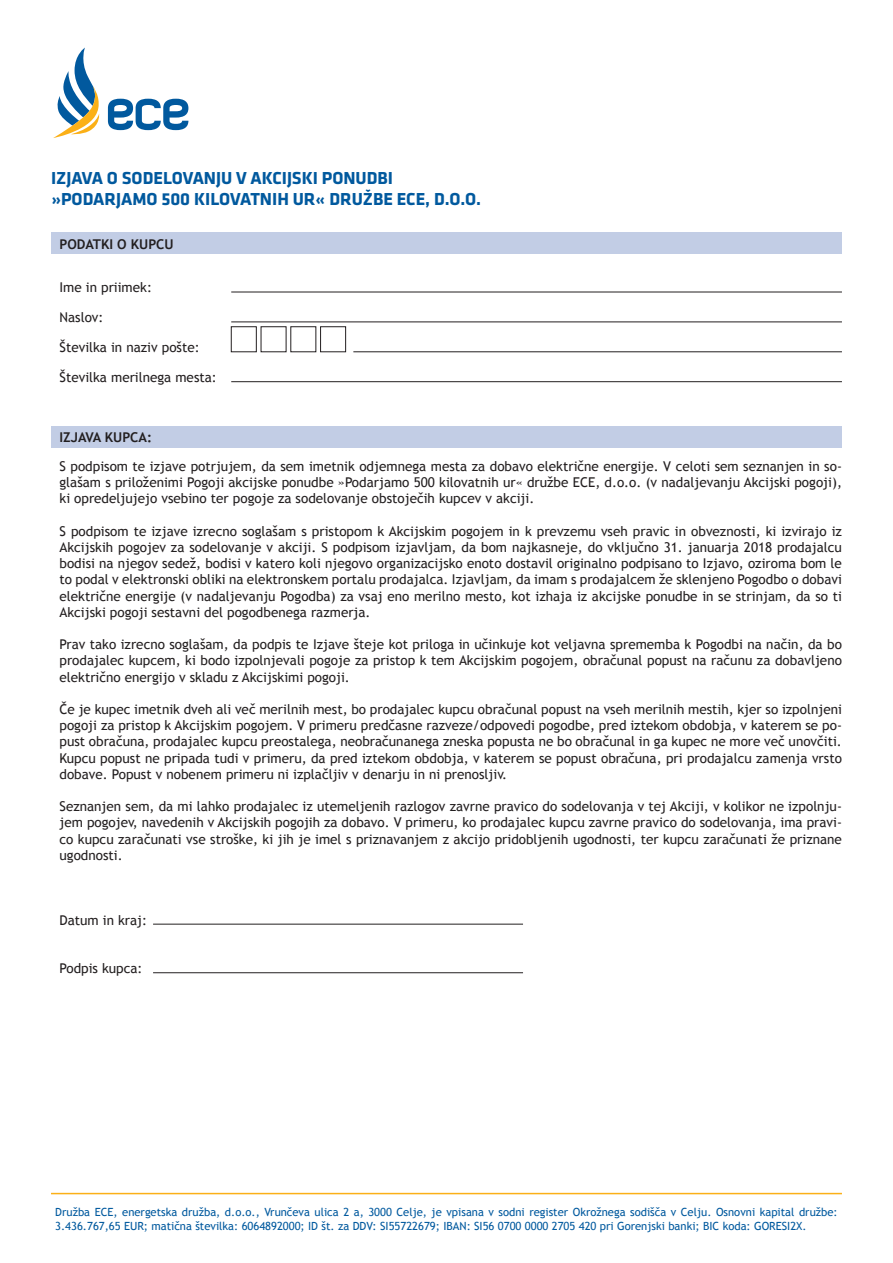
<style>
.page{position:relative;width:893px;height:1263px;background:#fff}
.page>*{position:absolute;margin:0;border:0;box-sizing:border-box;transform-origin:0 0}
.t1{font:700 18px/21.6px "Klavika";color:#01599e}
.t2{font:13.5px/16.2px "Trebuchet MS";color:#231f20;text-align:justify}
.t3{font:700 13.5px "Trebuchet MS";color:#231f20}
.t4{font:11.25px/14.2px "Trebuchet MS";color:#01599e}
</style>
<div class="page">
<hr style="left:51px;top:1193px;width:791px;height:1px;background:#fbb017">
<svg style="left:108px;top:99px;width:80px;height:31px"></svg>
<svg style="left:53px;top:48px;width:47px;height:90px"></svg>
<div style="left:51px;top:233px;width:791px;height:21px;background:#c2cde5"></div>
<div style="left:51px;top:426px;width:791px;height:21px;background:#c2cde5"></div>
<hr style="left:231px;top:292px;width:611px;height:1px;background:#231f20">
<hr style="left:231px;top:322px;width:611px;height:1px;background:#231f20">
<hr style="left:353px;top:352px;width:489px;height:1px;background:#231f20">
<hr style="left:231px;top:381px;width:611px;height:1px;background:#231f20">
<hr style="left:153px;top:924px;width:370px;height:1px;background:#231f20">
<hr style="left:153px;top:972px;width:370px;height:1px;background:#231f20">
<div style="left:231px;top:326px;width:26px;height:26px;border:1px solid #231f20"></div>
<div style="left:320px;top:326px;width:26px;height:26px;border:1px solid #231f20"></div>
<h1 class="t1" style="left:51px;top:167px;width:431px">IZJAVA O SODELOVANJU V AKCIJSKI PONUDBI »PODARJAMO 500 KILOVATNIH UR« DRUŽBE ECE, D.O.O.</h1>
<p class="t3" style="left:60px;top:236px;width:116px">PODATKI O KUPCU</p>
<p class="t2" style="left:60px;top:279px;width:94px">Ime in priimek:</p>
<p class="t2" style="left:60px;top:309px;width:45px">Naslov:</p>
<p class="t2" style="left:60px;top:339px;width:142px">Številka in naziv pošte:</p>
<p class="t2" style="left:60px;top:369px;width:159px">Številka merilnega mesta:</p>
<p class="t3" style="left:60px;top:429px;width:94px">IZJAVA KUPCA:</p>
<p class="t2" style="left:60px;top:458px;width:784px">S podpisom te izjave potrjujem, da sem imetnik odjemnega mesta za dobavo električne energije. V celoti sem seznanjen in so&shy;glašam s priloženimi Pogoji akcijske ponudbe »Podarjamo 500 kilovatnih ur« družbe ECE, d.o.o. (v nadaljevanju Akcijski pogoji), ki opredeljujejo vsebino ter pogoje za sodelovanje obstoječih kupcev v akciji.</p>
<p class="t2" style="left:60px;top:523px;width:784px">S podpisom te izjave izrecno soglašam s pristopom k Akcijskim pogojem in k prevzemu vseh pravic in obveznosti, ki izvirajo iz Akcijskih pogojev za sodelovanje v akciji. S podpisom izjavljam, da bom najkasneje, do vključno 31. januarja 2018 prodajalcu bodisi na njegov sedež, bodisi v katero koli njegovo organizacijsko enoto dostavil originalno podpisano to Izjavo, oziroma bom le to podal v elektronski obliki na elektronskem portalu prodajalca. Izjavljam, da imam s prodajalcem že sklenjeno Pogodbo o dobavi električne energije (v nadaljevanju Pogodba) za vsaj eno merilno mesto, kot izhaja iz akcijske ponudbe in se strinjam, da so ti Akcijski pogoji sestavni del pogodbenega razmerja.</p>
<p class="t2" style="left:60px;top:636px;width:784px">Prav tako izrecno soglašam, da podpis te Izjave šteje kot priloga in učinkuje kot veljavna sprememba k Pogodbi na način, da bo prodajalec kupcem, ki bodo izpolnjevali pogoje za pristop k tem Akcijskim pogojem, obračunal popust na računu za dobavljeno električno energijo v skladu z Akcijskimi pogoji.</p>
<p class="t2" style="left:60px;top:701px;width:784px">Če je kupec imetnik dveh ali več merilnih mest, bo prodajalec kupcu obračunal popust na vseh merilnih mestih, kjer so izpolnjeni pogoji za pristop k Akcijskim pogojem. V primeru predčasne razveze/odpovedi pogodbe, pred iztekom obdobja, v katerem se po&shy;pust obračuna, prodajalec kupcu preostalega, neobračunanega zneska popusta ne bo obračunal in ga kupec ne more več unovčiti.<br>Kupcu popust ne pripada tudi v primeru, da pred iztekom obdobja, v katerem se popust obračuna, pri prodajalcu zamenja vrsto dobave. Popust v nobenem primeru ni izplačljiv v denarju in ni prenosljiv.</p>
<p class="t2" style="left:60px;top:798px;width:784px">Seznanjen sem, da mi lahko prodajalec iz utemeljenih razlogov zavrne pravico do sodelovanja v tej Akciji, v kolikor ne izpolnju&shy;jem pogojev, navedenih v Akcijskih pogojih za dobavo. V primeru, ko prodajalec kupcu zavrne pravico do sodelovanja, ima pravi&shy;co kupcu zaračunati vse stroške, ki jih je imel s priznavanjem z akcijo pridobljenih ugodnosti, ter kupcu zaračunati že priznane ugodnosti.</p>
<p class="t2" style="left:60px;top:912px;width:89px">Datum in kraj:</p>
<p class="t2" style="left:60px;top:960px;width:84px">Podpis kupca:</p>
<p class="t4" style="left:55px;top:1205px;width:784px">Družba ECE, energetska družba, d.o.o., Vrunčeva ulica 2 a, 3000 Celje, je vpisana v sodni register Okrožnega sodišča v Celju. Osnovni kapital družbe:<br>3.436.767,65 EUR; matična številka: 6064892000; ID št. za DDV: SI55722679; IBAN: SI56 0700 0000 2705 420 pri Gorenjski banki; BIC koda: GORESI2X.</p>
</div>
